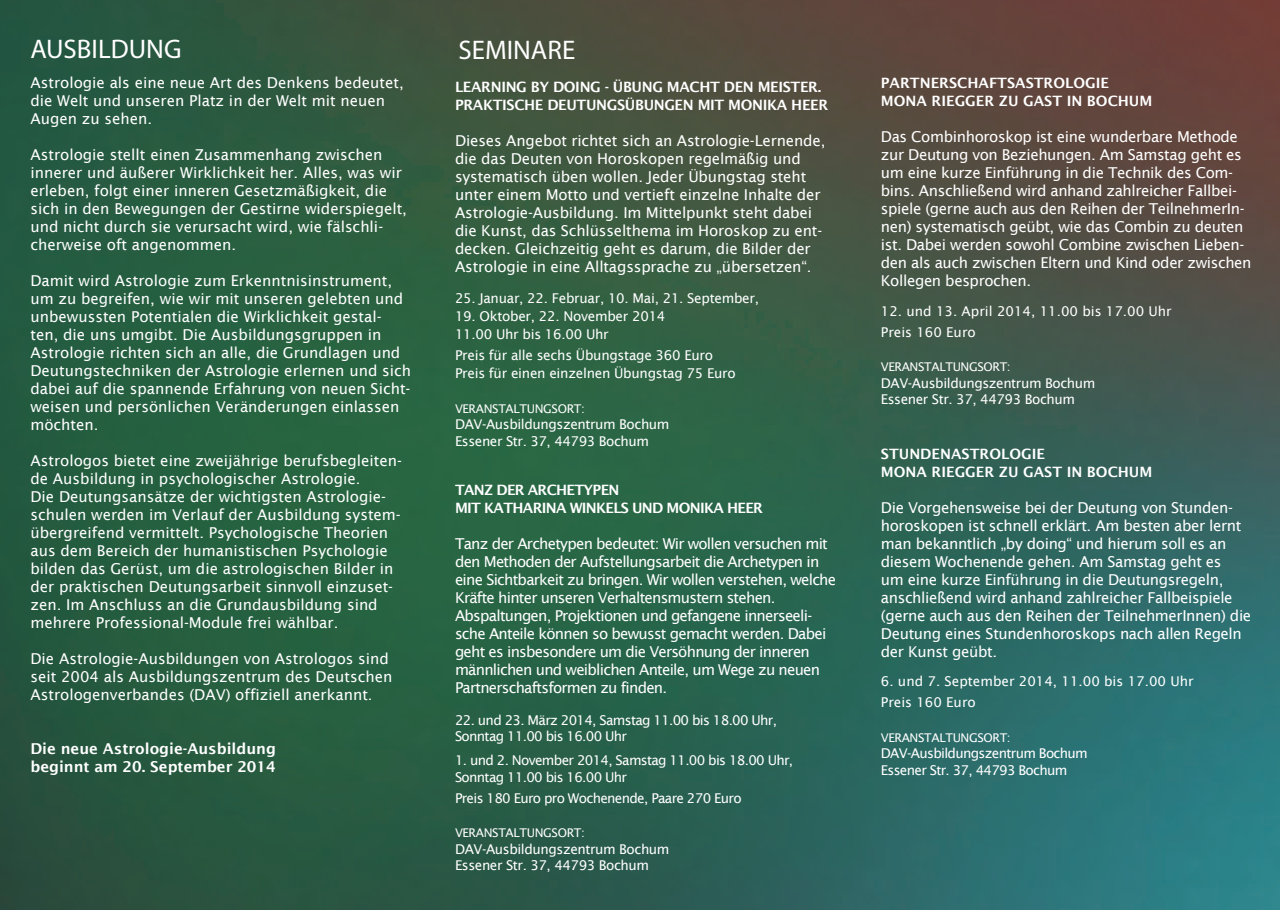
<style>
.page{position:relative;width:1280px;height:910px;background:#fff}
.page>*{position:absolute;margin:0;border:0;box-sizing:border-box;transform-origin:0 0}
.t1{font:27px "Myriad Pro";color:#fff}
.t2{font:15px/18px "Lucida Sans";letter-spacing:-.01em;color:#fff}
.t3{font:15px/18px "Lucida Sans";letter-spacing:-.05em;color:#fff}
.t4{font:600 15px/18px "Lucida Sans";color:#fff}
.t5{font:600 14.25px/18px "Lucida Sans";letter-spacing:-.025em;color:#fff}
.t6{font:600 14.25px "Lucida Sans";color:#fff}
.t7{font:13.5px/16.5px "Lucida Sans";letter-spacing:-.03em;color:#fff}
.t8{font:13.5px/16.5px "Lucida Sans";letter-spacing:-.05em;color:#fff}
.t9{font:13.5px/21px "Lucida Sans";color:#fff}
.t10{font:12px "Lucida Sans";letter-spacing:-.03em;color:#fff}
</style>
<div class="page">
<img style="left:0;top:0;width:1279px;height:910px">
<h1 class="t1" style="left:30px;top:33px;width:153px">AUSBILDUNG</h1>
<h1 class="t1" style="left:458px;top:33px;width:115px">SEMINARE</h1>
<p class="t2" style="left:30px;top:73px;width:375px">Astrologie als eine neue Art des Denkens bedeutet, die Welt und unseren Platz in der Welt mit neuen<br>Augen zu sehen.</p>
<p class="t2" style="left:30px;top:145px;width:378px">Astrologie stellt einen Zusammenhang zwischen innerer und äußerer Wirklichkeit her. Alles, was wir erleben, folgt einer inneren Gesetzmäßigkeit, die sich in den Bewegungen der Gestirne widerspiegelt, und nicht durch sie verursacht wird, wie fälschli&shy;cherweise oft angenommen.</p>
<p class="t2" style="left:30px;top:271px;width:382px">Damit wird Astrologie zum Erkenntnisinstrument, um zu begreifen, wie wir mit unseren gelebten und unbewussten Potentialen die Wirklichkeit gestal&shy;ten, die uns umgibt. Die Ausbildungsgruppen in Astrologie richten sich an alle, die Grundlagen und Deutungstechniken der Astrologie erlernen und sich dabei auf die spannende Erfahrung von neuen Sicht&shy;weisen und persönlichen Veränderungen einlassen möchten.</p>
<p class="t2" style="left:30px;top:451px;width:373px">Astrologos bietet eine zweijährige berufsbegleiten&shy;de Ausbildung in psychologischer Astrologie.<br>Die Deutungsansätze der wichtigsten Astrologie&shy;schulen werden im Verlauf der Ausbildung system&shy;übergreifend vermittelt. Psychologische Theorien aus dem Bereich der humanistischen Psychologie bilden das Gerüst, um die astrologischen Bilder in der praktischen Deutungsarbeit sinnvoll einzuset&shy;zen. Im Anschluss an die Grundausbildung sind mehrere Professional-Module frei wählbar.</p>
<p class="t2" style="left:30px;top:649px;width:363px">Die Astrologie-Ausbildungen von Astrologos sind seit 2004 als Ausbildungszentrum des Deutschen<br>Astrologenverbandes (DAV) offiziell anerkannt.</p>
<p class="t4" style="left:30px;top:739px;width:247px">DIE NEUE ASTROLOGIE-AUSBILDUNG<br>BEGINNT AM 20. SEPTEMBER 2014</p>
<p class="t5" style="left:455px;top:78px;width:375px">LEARNING BY DOING - ÜBUNG MACHT DEN M EISTER.<br>PRAKTISCHE DEUTUNGSÜ BUNGEN MIT MONIKA H EER</p>
<p class="t2" style="left:455px;top:131px;width:372px">Dieses Angebot richtet sich an Astrologie-Lernende, die das Deuten von Horoskopen regelmäßig und systematisch üben wollen. Jeder Übungstag steht unter einem Motto und vertieft einzelne Inhalte der Astrologie-Ausbildung. Im Mittelpunkt steht dabei die Kunst, das Schlüsselthema im Horoskop zu ent&shy;decken. Gleichzeitig geht es darum, die Bilder der Astrologie in eine Alltagssprache zu „übersetzen“.</p>
<p class="t7" style="left:455px;top:290px;width:306px">25. Januar, 22. Februar, 10. Mai, 21. September,</p>
<p class="t7" style="left:455px;top:307px;width:212px;line-height:18px">19. Oktober, 22. November 2014<br>11.00 Uhr bis 16.00 Uhr</p>
<p class="t7" style="left:455px;top:346px;width:282px;line-height:18px">Preis für alle sechs Übungstage 360 Euro<br>Preis für einen einzelnen Übungstag 75 Euro</p>
<p class="t10" style="left:455px;top:402px;width:30px">Veransta</p>
<p class="t10" style="left:513px;top:402px;width:15px">ltungs</p>
<p class="t10" style="left:558px;top:402px;width:29px">ort:</p>
<p class="t7" style="left:455px;top:416px;width:216px">DAV-Ausbildungszentrum Bochum<br>Essener Str. 37, 44793 Bochum</p>
<p class="t5" style="left:455px;top:481px;width:93px">TAN Z DER ARCHETY</p>
<p class="t5" style="left:593px;top:481px;width:18px">PEN</p>
<p class="t5" style="left:455px;top:499px;width:10px">MIT</p>
<p class="t5" style="left:484px;top:499px;width:107px">KATHARINA WINKE</p>
<p class="t5" style="left:613px;top:499px;width:64px">LS UN D MONIK</p>
<p class="t5" style="left:713px;top:499px;width:24px">A HEER</p>
<p class="t3" style="left:455px;top:535px;width:383px">Tanz der Archetypen bedeutet: Wir wollen versuchen mit den Methoden der Aufstellungsarbeit die Archetypen in eine Sichtbarkeit zu bringen. Wir wollen verstehen, welche Kräfte hinter unseren Verhaltensmustern stehen.<br>Abspaltungen, Projektionen und gefangene innerseeli&shy;sche Anteile können so bewusst gemacht werden. Dabei geht es insbesondere um die Versöhnung der inneren männlichen und weiblichen Anteile, um Wege zu neuen Partnerschaftsformen zu finden.</p>
<p class="t8" style="left:455px;top:712px;width:324px">22. und 23. März 2014, Samstag 11.00 bis 18.00 Uhr,<br>Sonntag 11.00 bis 16.00 Uhr</p>
<p class="t8" style="left:455px;top:752px;width:340px">1. und 2. November 2014, Samstag 11.00 bis 18.00 Uhr,<br>Sonntag 11.00 bis 16.00 Uhr</p>
<p class="t8" style="left:455px;top:790px;width:288px">Preis 180 Euro pro Wochenende, Paare 270 Euro</p>
<p class="t10" style="left:455px;top:826px;width:30px">Veransta</p>
<p class="t10" style="left:513px;top:826px;width:15px">ltungs</p>
<p class="t10" style="left:558px;top:826px;width:29px">ort:</p>
<p class="t7" style="left:455px;top:841px;width:216px">DAV-Ausbildungszentrum Bochum<br>Essener Str. 37, 44793 Bochum</p>
<p class="t5" style="left:881px;top:74px;width:30px">PARTNER</p>
<p class="t6" style="left:949px;top:75px;width:96px">SCH AFTSASTRO</p>
<p class="t5" style="left:1065px;top:74px;width:18px">LOGIE</p>
<p class="t5" style="left:881px;top:92px;width:13px">MON</p>
<p class="t5" style="left:916px;top:92px;width:25px">A RIEGGER</p>
<p class="t5" style="left:999px;top:92px;width:100px">ZU GAST IN BOCHUM</p>
<p class="t2" style="left:881px;top:128px;width:372px">Das Combinhoroskop ist eine wunderbare Methode zur Deutung von Beziehungen. Am Samstag geht es um eine kurze Einführung in die Technik des Com&shy;bins. Anschließend wird anhand zahlreicher Fallbei&shy;spiele (gerne auch aus den Reihen der TeilnehmerIn&shy;nen) systematisch geübt, wie das Combin zu deuten ist. Dabei werden sowohl Combine zwischen Lieben&shy;den als auch zwischen Eltern und Kind oder zwischen Kollegen besprochen.</p>
<p class="t9" style="left:881px;top:301px;width:292px">12. und 13. April 2014, 11.00 bis 17.00 Uhr<br>Preis 160 Euro</p>
<p class="t10" style="left:881px;top:360px;width:30px">Veransta</p>
<p class="t10" style="left:939px;top:360px;width:15px">ltungs</p>
<p class="t10" style="left:983px;top:360px;width:29px">ort:</p>
<p class="t7" style="left:881px;top:375px;width:216px">DAV-Ausbildungszentrum Bochum<br>Essener Str. 37, 44793 Bochum</p>
<p class="t5" style="left:881px;top:444px;width:20px">STUN</p>
<p class="t5" style="left:920px;top:444px;width:61px">DENASTRO</p>
<p class="t5" style="left:1001px;top:444px;width:18px">LOGIE</p>
<p class="t5" style="left:881px;top:462px;width:13px">MON</p>
<p class="t5" style="left:916px;top:462px;width:25px">A RIEGGER</p>
<p class="t5" style="left:999px;top:462px;width:100px">ZU GAST IN BOCHUM</p>
<p class="t2" style="left:881px;top:498px;width:372px">Die Vorgehensweise bei der Deutung von Stunden&shy;horoskopen ist schnell erklärt. Am besten aber lernt man bekanntlich „by doing“ und hierum soll es an diesem Wochenende gehen. Am Samstag geht es<br>um eine kurze Einführung in die Deutungsregeln, anschließend wird anhand zahlreicher Fallbeispiele (gerne auch aus den Reihen der TeilnehmerInnen) die Deutung eines Stundenhoroskops nach allen Regeln der Kunst geübt.</p>
<p class="t9" style="left:881px;top:671px;width:314px">6. und 7. September 2014, 11.00 bis 17.00 Uhr<br>Preis 160 Euro</p>
<p class="t10" style="left:881px;top:731px;width:30px">Veransta</p>
<p class="t10" style="left:939px;top:731px;width:15px">ltungs</p>
<p class="t10" style="left:983px;top:731px;width:29px">ort:</p>
<p class="t8" style="left:881px;top:745px;width:208px">DAV-Ausbildungszentrum Bochum<br>Essener Str. 37, 44793 Bochum</p>
</div>
